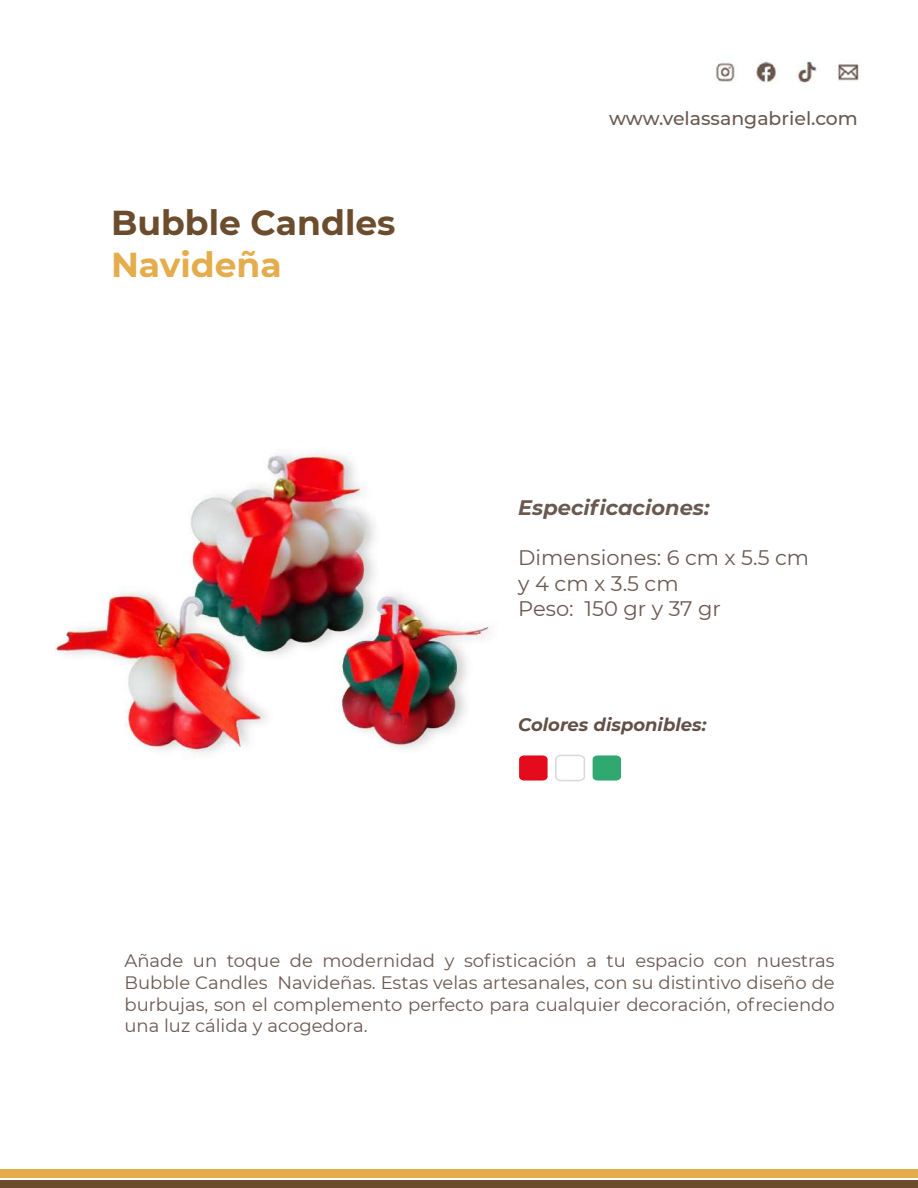
<style>
.page{position:relative;width:918px;height:1188px;background:#fff}
.page>*{position:absolute;margin:0;border:0;box-sizing:border-box;transform-origin:0 0}
.t1{font:700 34.5px "Montserrat";color:#6b4d2e}
.t2{font:700 34.5px "Montserrat";color:#e5ac4b}
.t3{font:21px/25.2px "Montserrat";color:#6a5950}
.t4{font:italic 700 21px "Montserrat";color:#6a5950}
.t5{font:500 18.9px "Montserrat";color:#6a5950}
.t6{font:18px/21.6px "Montserrat";color:#6a5950;text-align:justify}
.t7{font:italic 700 18px "Montserrat";color:#625046}
</style>
<div class="page">
<img style="left:716px;top:61px;width:143px;height:22px">
<div style="left:0;top:1170px;width:918px;height:8px;background:#e5ac4b"></div>
<div style="left:0;top:1180px;width:918px;height:8px;background:#6b4d2e"></div>
<img style="left:55px;top:451px;width:434px;height:307px">
<svg style="left:519px;top:755px;width:29px;height:26px"></svg>
<svg style="left:555px;top:754px;width:30px;height:28px"></svg>
<svg style="left:593px;top:755px;width:28px;height:26px"></svg>
<h1 class="t1" style="left:111px;top:198px;width:286px">Bubble Candles</h1>
<h1 class="t2" style="left:111px;top:240px;width:172px">Navideña</h1>
<p class="t5" style="left:609px;top:105px;width:250px">www.velassangabriel.com</p>
<p class="t4" style="left:518px;top:492px;width:193px">Especificaciones:</p>
<p class="t3" style="left:518px;top:545px;width:292px">Dimensiones: 6 cm x 5.5 cm y 4 cm x 3.5 cm<br>Peso: 150 gr y 37 gr</p>
<p class="t7" style="left:518px;top:712px;width:190px">Colores disponibles:</p>
<p class="t6" style="left:124px;top:950px;width:712px">Añade un toque de modernidad y sofisticación a tu espacio con nuestras Bubble Candles Navideñas. Estas velas artesanales, con su distintivo diseño de burbujas, son el complemento perfecto para cualquier decoración, ofreciendo una luz cálida y acogedora.</p>
</div>
